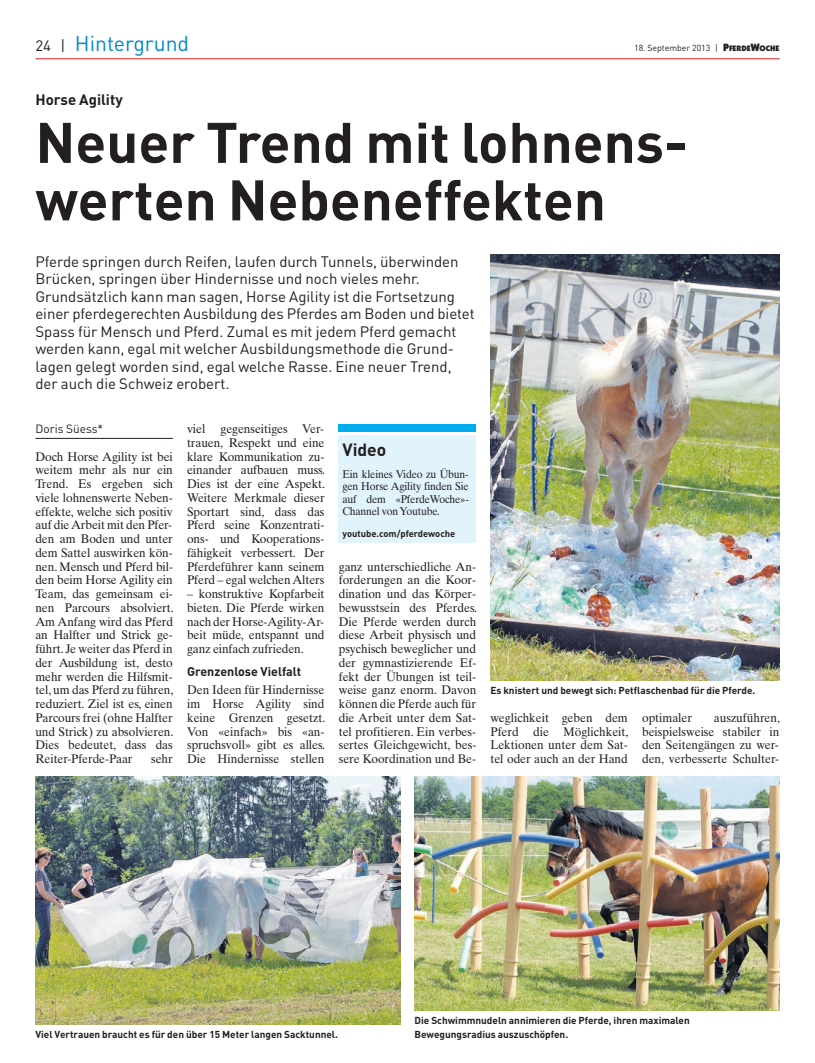
<style>
.page{position:relative;width:815px;height:1063px;background:#fff}
.page>*{position:absolute;margin:0;border:0;box-sizing:border-box;transform-origin:0 0}
.t1{font:700 56.25px/57.5px "DIN";color:#231f20}
.t2{font:21.25px "DIN";color:#0089cf}
.t3{font:700 17.5px "DIN";color:#231f20}
.t4{font:15px/17.5px "DIN";color:#231f20}
.t5{font:700 15px "DIN";color:#231f20}
.t6{font:12.5px/13.8px "Times Ten";letter-spacing:-.005em;color:#231f20;text-align:justify;scale:.95 1}
.t7{font:700 12.5px "DIN";color:#231f20}
.t8{font:11.88px "DIN";color:#231f20}
.t9{font:11.25px/12.5px "Times Ten";letter-spacing:-.015em;color:#231f20;text-align:justify;scale:.93 1}
.t10{font:700 10px/13.8px "DIN";color:#231f20}
.t11{font:700 9.38px "DIN";color:#231f20}
.t12{font:8.75px "DIN";color:#231f20}
.t13{font:900 8px "Itc Kabel";color:#231f20}
.s1{font-size:15px;color:#231f20}
.s2{font-size:10.62px}
</style>
<div class="page">
<hr style="left:35px;top:58px;width:745px;height:1px;background:#ee1d23">
<hr style="left:35px;top:438px;width:138px;height:1px;background:#231f20">
<img style="left:35px;top:777px;width:365px;height:247px">
<img style="left:415px;top:777px;width:365px;height:234px">
<img style="left:490px;top:254px;width:290px;height:426px">
<div style="left:339px;top:435px;width:137px;height:108px;background:#e1f4fc"></div>
<div style="left:339px;top:425px;width:137px;height:7px;background:#00aeef"></div>
<h2 class="t2" style="left:35px;top:36px;width:155px"><span class="s1">24 |</span> Hintergrund</h2>
<p class="t12" style="left:634px;top:45px;width:85px">18. September 2013 |</p>
<p class="t13" style="left:723px;top:45px;width:58px"><span class="s2">P</span>FERDE<span class="s2">W</span>OCHE</p>
<p class="t5" style="left:35px;top:95px;width:89px">Horse Agility</p>
<h1 class="t1" style="left:35px;top:120px;width:654px">Neuer Trend mit lohnens - werten Nebeneffekten</h1>
<p class="t4" style="left:35px;top:254px;width:441px">Pferde springen durch Reifen, laufen durch Tunnels, überwinden Brücken, springen über Hindernisse und noch vieles mehr.<br>Grundsätzlich kann man sagen, Horse Agility ist die Fortsetzung einer pferdegerechten Ausbildung des Pferdes am Boden und bietet Spass für Mensch und Pferd. Zumal es mit jedem Pferd gemacht werden kann, egal mit welcher Ausbildungsmethode die Grund&shy;lagen gelegt worden sind, egal welche Rasse. Eine neuer Trend, der auch die Schweiz erobert.</p>
<p class="t8" style="left:35px;top:425px;width:69px">Doris Süess*</p>
<p class="t6" style="left:35px;top:451px;width:147px;text-align:left">Doch Horse Agility ist bei weitem mehr als nur ein<br>Trend. Es ergeben sich viele lohnenswerte Neben - effekte, welche sich positiv auf die Arbeit mit den Pfer&shy;den am Boden und unter dem Sattel auswirken kön&shy;nen. Mensch und Pferd bil&shy;den beim Horse Agility ein<br>Team, das gemeinsam ei&shy;nen Parcours absolviert.<br>Am Anfang wird das Pferd an Halfter und Strick ge&shy;führt. Je weiter das Pferd in der Ausbildung ist, desto mehr werden die Hilfsmit&shy;tel, um das Pferd zu führen, reduziert. Ziel ist es, einen<br>Parcours frei (ohne Halfter und Strick) zu absolvieren.<br>Dies bedeutet, dass das<br>Reiter-Pferde-Paar</p>
<p class="t6" style="left:151px;top:753px;width:24px">sehr</p>
<p class="t6" style="left:187px;top:423px;width:147px">viel gegenseitiges Ver&shy;trauen, Respekt und eine klare Kommunikation zu&shy;einander aufbauen muss.<br>Dies ist der eine Aspekt.<br>Weitere Merkmale dieser Sportart sind, dass das Pferd seine Konzentrati&shy;ons- und Kooperations&shy;fähigkeit verbessert. Der Pferdeführer kann seinem Pferd – egal welchen Alters</p>
<p class="t6" style="left:187px;top:588px;width:146px">– konstruktive Kopfarbeit bieten. Die Pferde wirken nach der Horse-Agility-Ar&shy;beit mü de, entspannt und ganz einfach zufrieden.</p>
<p class="t7" style="left:187px;top:667px;width:116px">Grenzenlose Vielfalt</p>
<p class="t6" style="left:187px;top:684px;width:147px">Den Ideen für Hindernisse im Horse Agility sind keine Grenzen gesetzt.<br>Von «einfach» bis «an&shy;spruchsvoll» gibt es alles.<br>Die Hindernisse stellen</p>
<h3 class="t3" style="left:342px;top:443px;width:45px">Video</h3>
<p class="t9" style="left:342px;top:469px;width:137px">Ein kleines Video zu Übun&shy;gen Horse Agility finden Sie auf dem «PferdeWoche»- Channel von Youtube.</p>
<p class="t11" style="left:342px;top:530px;width:114px">youtube.com/pferdewoche</p>
<p class="t6" style="left:339px;top:561px;width:147px">ganz unterschiedliche An&shy;forderungen an die Koor&shy;dination und das Körper&shy;bewusstsein des Pferdes.<br>Die Pferde werden durch diese Arbeit physisch und psychisch beweglicher und der gymnastizierende Ef&shy;fekt der Übungen ist teil&shy;weise ganz enorm. Davon können die Pferde auch für die Arbeit unter dem Sat&shy;tel profitieren. Ein verbes&shy;sertes Gleichgewicht, bes&shy;sere Koordination und Be-</p>
<p class="t10" style="left:490px;top:685px;width:267px">Es knistert und bewegt sich: Petflaschenbad für die Pferde.</p>
<p class="t6" style="left:490px;top:712px;width:147px">weglichkeit geben dem Pferd die Möglichkeit, Lektionen unter dem Sat&shy;tel oder auch an der Hand</p>
<p class="t6" style="left:642px;top:712px;width:54px">optimaler</p>
<p class="t6" style="left:642px;top:712px;width:147px;text-indent:72px">auszuführen, beispielsweise stabiler in den Seitengängen zu wer&shy;den, verbesserte Schulter-</p>
<p class="t10" style="left:35px;top:1029px;width:304px">Viel Vertrauen braucht es für den über 15 Meter langen Sacktunnel.</p>
<p class="t10" style="left:415px;top:1015px;width:277px">Die Schwimmnudeln annimieren die Pferde, ihren maximalen<br>Bewegungsradius auszuschöpfen.</p>
</div>
